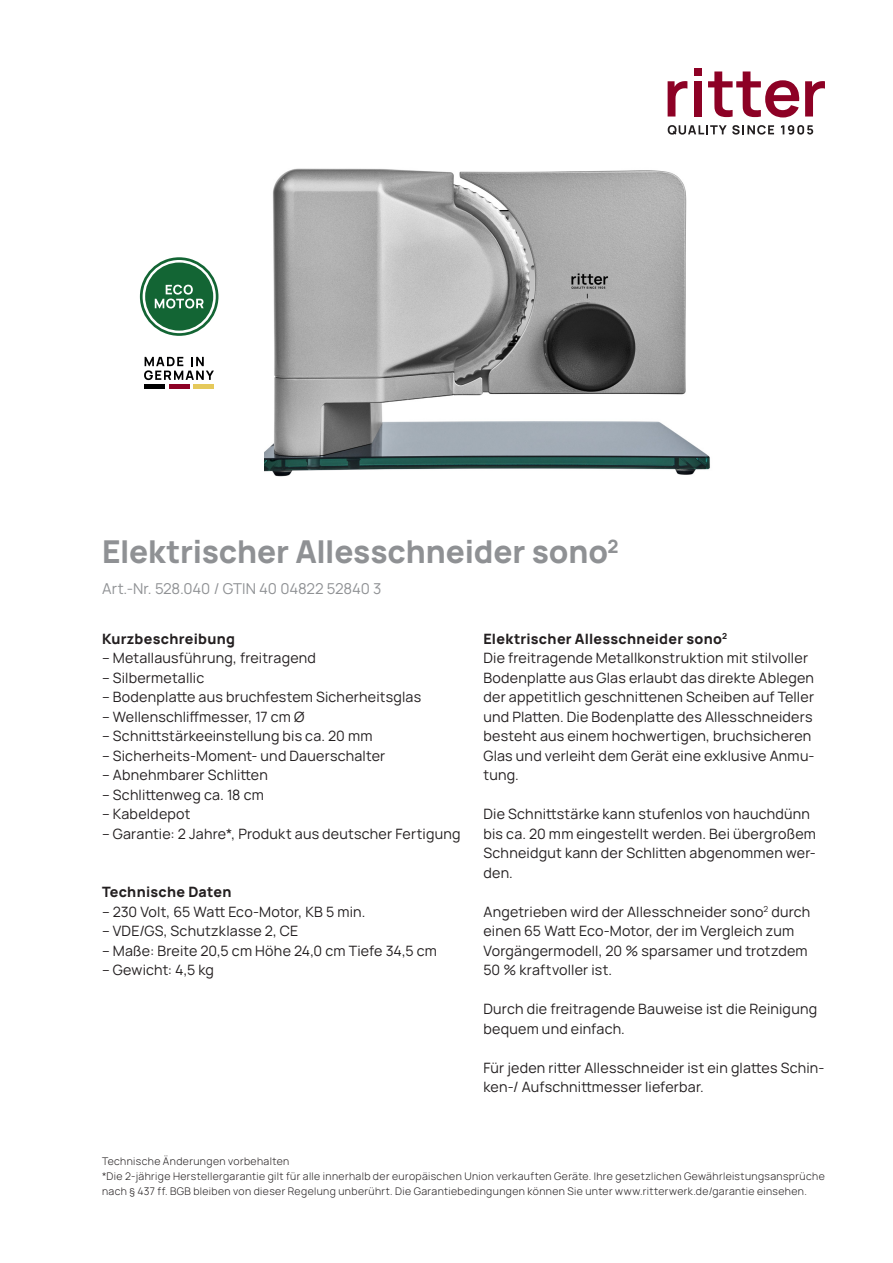
<style>
.page{position:relative;width:893px;height:1263px;background:#fff}
.page>*{position:absolute;margin:0;border:0;box-sizing:border-box;transform-origin:0 0}
.t1{font:800 31.5px "Manrope";letter-spacing:-.005em;color:#8f9194}
.t2{font:15px "Manrope";letter-spacing:-.01em;color:#8f9194}
.t3{font:14.25px/19.5px "Manrope";letter-spacing:.015em;color:#231f20}
.t4{font:800 14.25px "Manrope";letter-spacing:.02em;color:#231f20}
.t5{font:300 10.5px/15px "Manrope";letter-spacing:.035em;color:#231f20}
</style>
<div class="page">
<svg style="left:668px;top:125px;width:106px;height:10px"></svg>
<svg style="left:781px;top:125px;width:32px;height:10px"></svg>
<svg style="left:668px;top:81px;width:19px;height:36px"></svg>
<div style="left:694px;top:81px;width:8px;height:36px;background:#8d0125"></div>
<div style="left:694px;top:69px;width:8px;height:7px;background:#8d0125"></div>
<svg style="left:708px;top:71px;width:91px;height:46px"></svg>
<svg style="left:805px;top:81px;width:20px;height:36px"></svg>
<svg style="left:140px;top:257px;width:78px;height:79px"></svg>
<div style="left:194px;top:384px;width:20px;height:5px;background:#e5c95b"></div>
<div style="left:169px;top:384px;width:20px;height:5px;background:#8d0125"></div>
<div style="left:145px;top:384px;width:20px;height:5px;background:#000001"></div>
<svg style="left:144px;top:357px;width:70px;height:23px"></svg>
<img style="left:264px;top:168px;width:446px;height:309px">
<p class="t1" style="left:102px;top:524px;width:518px">Elektrischer Allesschneider sono<sup>2</sup></p>
<p class="t2" style="left:102px;top:577px;width:281px">Art.-Nr. 528.040 / GTIN 40 04822 52840 3</p>
<p class="t4" style="left:102px;top:626px;width:134px">Kurzbeschreibung</p>
<p class="t3" style="left:102px;top:647px;width:216px">– Metallausführung, freitragend</p>
<p class="t3" style="left:102px;top:667px;width:104px">– Silbermetallic</p>
<p class="t3" style="left:102px;top:686px;width:321px">– Bodenplatte aus bruchfestem Sicherheitsglas</p>
<p class="t3" style="left:102px;top:706px;width:204px">– Wellenschliffmesser, 17 cm Ø</p>
<p class="t3" style="left:102px;top:725px;width:272px">– Schnittstärkeeinstellung bis ca. 20 mm</p>
<p class="t3" style="left:102px;top:745px;width:285px">– Sicherheits-Moment- und Dauerschalter</p>
<p class="t3" style="left:102px;top:764px;width:167px">– Abnehmbarer Schlitten</p>
<p class="t3" style="left:102px;top:784px;width:163px">– Schlittenweg ca. 18 cm</p>
<p class="t3" style="left:102px;top:803px;width:90px">– Kabeldepot</p>
<p class="t3" style="left:102px;top:823px;width:360px">– Garantie: 2 Jahre*, Produkt aus deutscher Fertigung</p>
<p class="t4" style="left:102px;top:879px;width:131px">Technische Daten</p>
<p class="t3" style="left:102px;top:901px;width:265px">– 230 Volt, 65 Watt Eco-Motor, KB 5 min.</p>
<p class="t3" style="left:102px;top:920px;width:198px">– VDE/GS, Schutzklasse 2, CE</p>
<p class="t3" style="left:102px;top:940px;width:336px">– Maße: Breite 20,5 cm Höhe 24,0 cm Tiefe 34,5 cm</p>
<p class="t3" style="left:102px;top:959px;width:113px">– Gewicht: 4,5 kg</p>
<p class="t4" style="left:483px;top:626px;width:245px">Elektrischer Allesschneider sono<sup>2</sup></p>
<p class="t3" style="left:483px;top:647px;width:333px">Die freitragende Metallkonstruktion mit stilvoller Bodenplatte aus Glas erlaubt das direkte Ablegen der appetitlich geschnittenen Scheiben auf Teller und Platten. Die Bodenplatte des Allesschneiders besteht aus einem hochwertigen, bruchsicheren Glas und verleiht dem Gerät eine exklusive Anmu&shy;tung.</p>
<p class="t3" style="left:483px;top:803px;width:334px">Die Schnittstärke kann stufenlos von hauchdünn bis ca. 20 mm eingestellt werden. Bei übergroßem Schneidgut kann der Schlitten abgenommen wer&shy;den.</p>
<p class="t3" style="left:483px;top:901px;width:328px">Angetrieben wird der Allesschneider sono<sup>2</sup> durch einen 65 Watt Eco-Motor, der im Vergleich zum Vorgängermodell, 20 % sparsamer und trotzdem 50 % kraftvoller ist.</p>
<p class="t3" style="left:483px;top:998px;width:335px">Durch die freitragende Bauweise ist die Reinigung bequem und einfach.</p>
<p class="t3" style="left:483px;top:1057px;width:343px">Für jeden ritter Allesschneider ist ein glattes Schin&shy;ken-/ Aufschnittmesser lieferbar.</p>
<p class="t5" style="left:102px;top:1153px;width:189px">Technische Änderungen vorbehalten</p>
<p class="t5" style="left:102px;top:1168px;width:724px">*Die 2-jährige Herstellergarantie gilt für alle innerhalb der europäischen Union verkauften Geräte. Ihre gesetzlichen Gewährleistungsansprüche nach § 437 ff. BGB bleiben von dieser Regelung unberührt. Die Garantiebedingungen können Sie unter www.ritterwerk.de/garantie einsehen.</p>
</div>
